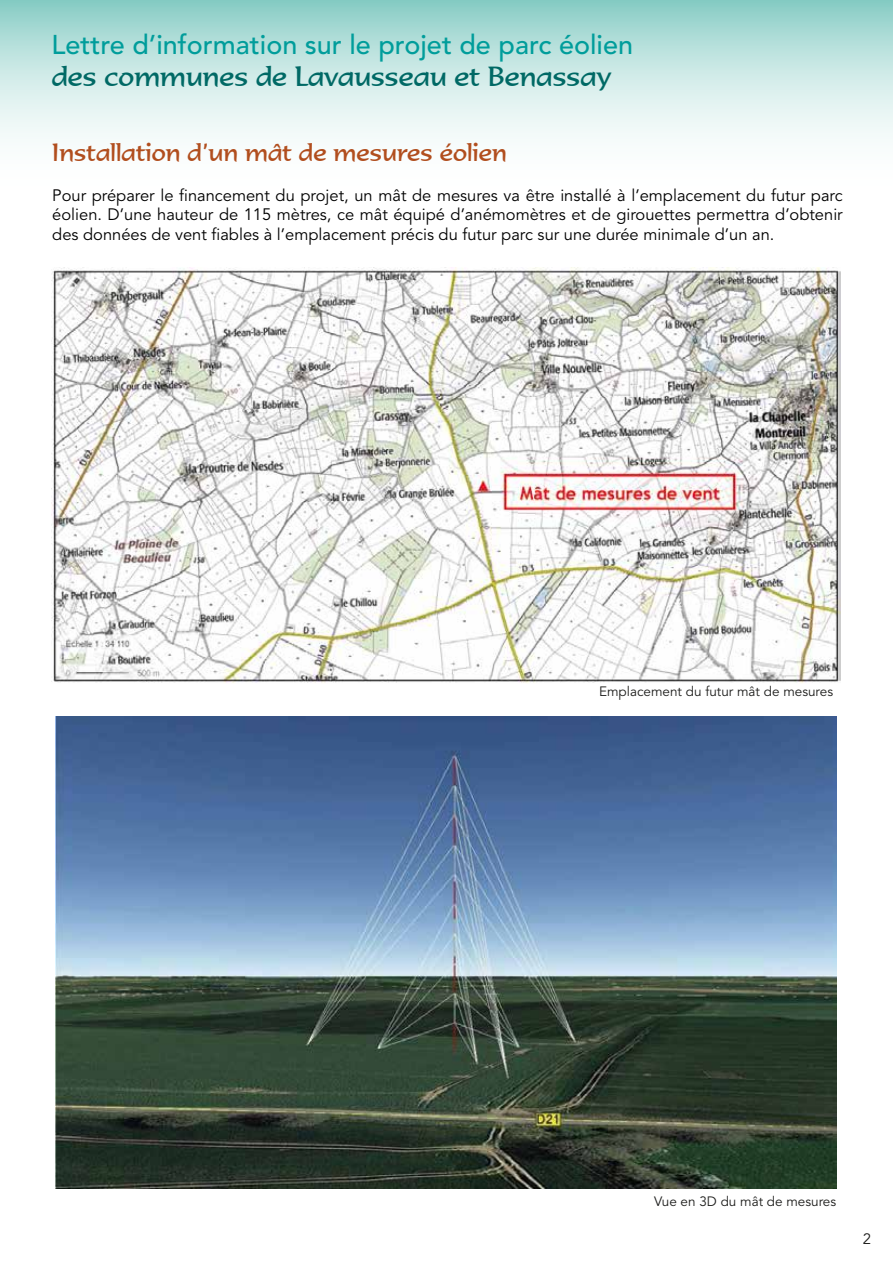
<style>
.page{position:relative;width:893px;height:1263px;background:#fff}
.page>*{position:absolute;margin:0;border:0;box-sizing:border-box;transform-origin:0 0}
.t1{font:500 27px "Avenir LT Std";color:#009d9b}
.t2{font:27px "Formal 436 BT";color:#006965}
.t3{font:24px "Formal 436 BT";color:#b14e1e}
.t4{font:16.5px/19.8px "Avenir LT Std";color:#000;text-align:justify}
.t5{font:15px "Avenir LT Std";color:#1d1d1b}
.t6{font:13.5px "Avenir LT Std";color:#1d1d1b}
</style>
<div class="page">
<svg style="left:0;top:0;width:893px;height:139px;background:#c6e6e3"></svg>
<img style="left:51px;top:267px;width:789px;height:416px">
<img style="left:55px;top:716px;width:782px;height:472px">
<h1 class="t1" style="left:51px;top:29px;width:583px">Lettre d’information sur le projet de parc éolien</h1>
<h1 class="t2" style="left:52px;top:60px;width:561px">des communes de Lavausseau et Benassay</h1>
<h2 class="t3" style="left:52px;top:138px;width:456px">Installation d’un mât de mesures éolien</h2>
<p class="t4" style="left:52px;top:186px;width:792px">Pour préparer le financement du projet, un mât de mesures va être installé à l’emplacement du futur parc éolien. D’une hauteur de 115 mètres, ce mât équipé d’anémomètres et de girouettes permettra d’obtenir des données de vent fiables à l’emplacement précis du futur parc sur une durée minimale d’un an.</p>
<p class="t6" style="left:599px;top:684px;width:236px">Emplacement du futur mât de mesures</p>
<p class="t6" style="left:654px;top:1194px;width:184px">Vue en 3D du mât de mesures</p>
<p class="t5" style="left:863px;top:1230px;width:10px">2</p>
</div>
